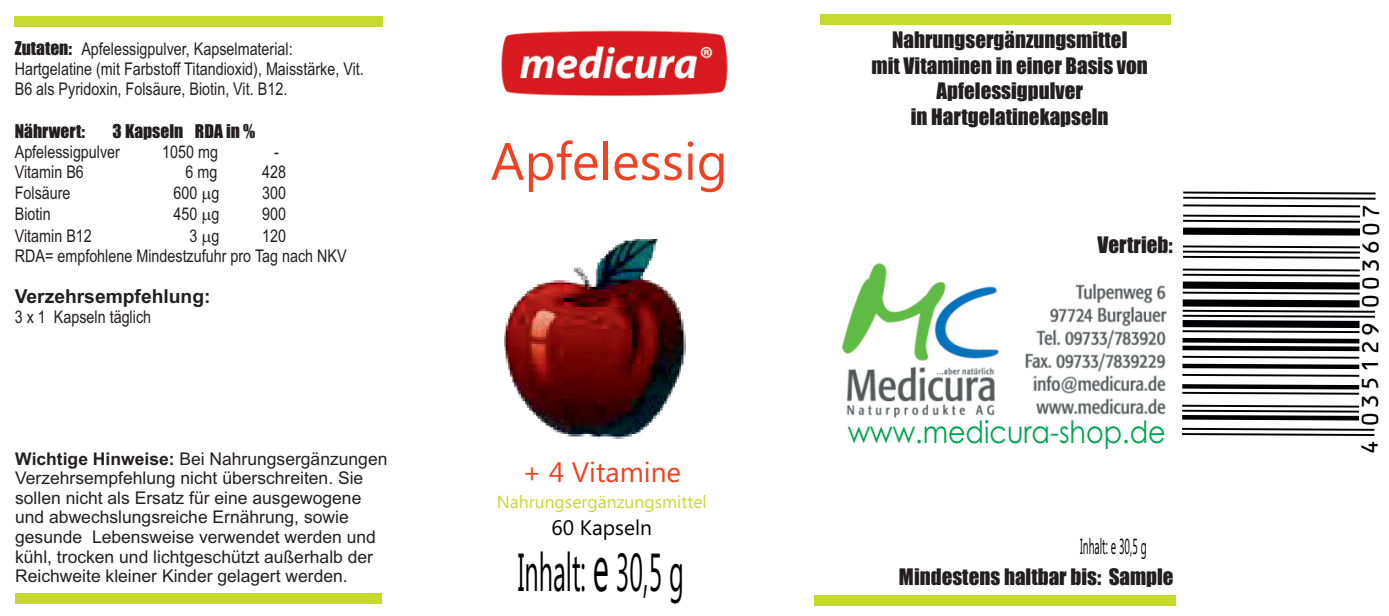
<style>
.page{position:relative;width:1389px;height:616px;background:#fff}
.page>*{position:absolute;margin:0;border:0;box-sizing:border-box;transform-origin:0 0}
.t1{font:53.2px "Ebrima";color:#000002;scale:.47 1}
.t2{font:52.5px "Ebrima";color:#ef4222}
.t3{font:30.8px "Century Gothic";color:#00a54f;scale:.88 1}
.t4{font:28px "Ebrima";color:#ef4222}
.t5{font:25.9px "OCRB10 Pitch BT";letter-spacing:.085em;color:#000002}
.t6{font:21.7px "Ebrima";color:#000002;scale:.47 1}
.t7{font:21px/25.6px "Impact";color:#231f20;text-align:center}
.t8{font:21px "Ebrima";color:#000002}
.t9{font:700 19.25px "Arial";color:#231f20}
.t10{font:17.5px/19.9px "Arial Narrow";color:#231f20}
.t11{font:17.5px/19.6px "Arial";color:#231f20}
.t12{font:17.5px "Ebrima";color:#c6d92d}
.t13{font:17.5px "Impact";color:#231f20}
.s1{font-family:"Impact"}
.s2{font-weight:700}
.s3{font-size:65.1px}
</style>
<div class="page">
<div style="left:15px;top:16px;width:368px;height:11px;background:#c6d92d"></div>
<div style="left:820px;top:14px;width:350px;height:11px;background:#c6d92d"></div>
<div style="left:15px;top:592px;width:366px;height:11px;background:#c6d92d"></div>
<div style="left:814px;top:594px;width:362px;height:11px;background:#c6d92d"></div>
<img style="left:505px;top:239px;width:180px;height:199px">
<img style="left:841px;top:263px;width:326px;height:155px">
<svg style="left:1182px;top:194px;width:194px;height:242px"></svg>
<hr style="left:1182px;top:432px;width:192px;height:3px;background:#000002">
<hr style="left:1182px;top:427px;width:192px;height:3px;background:#000002">
<svg style="left:1182px;top:414px;width:177px;height:6px"></svg>
<hr style="left:1182px;top:409px;width:177px;height:3px;background:#000002">
<hr style="left:1182px;top:404px;width:177px;height:3px;background:#000002">
<hr style="left:1182px;top:391px;width:177px;height:3px;background:#000002">
<div style="left:1182px;top:384px;width:177px;height:5px;background:#000002"></div>
<hr style="left:1182px;top:373px;width:177px;height:3px;background:#000002">
<svg style="left:1182px;top:363px;width:177px;height:6px"></svg>
<hr style="left:1182px;top:355px;width:177px;height:3px;background:#000002">
<div style="left:1182px;top:345px;width:177px;height:6px;background:#000002"></div>
<svg style="left:1183px;top:337px;width:176px;height:6px"></svg>
<hr style="left:1183px;top:330px;width:176px;height:3px;background:#000002">
<div style="left:1183px;top:320px;width:177px;height:8px;background:#000002"></div>
<hr style="left:1183px;top:314px;width:192px;height:3px;background:#000002">
<hr style="left:1183px;top:309px;width:192px;height:3px;background:#000002">
<div style="left:1183px;top:299px;width:177px;height:8px;background:#000002"></div>
<hr style="left:1183px;top:291px;width:177px;height:3px;background:#000002">
<div style="left:1183px;top:281px;width:177px;height:8px;background:#000002"></div>
<hr style="left:1183px;top:273px;width:177px;height:3px;background:#000002">
<hr style="left:1183px;top:268px;width:177px;height:3px;background:#000002">
<hr style="left:1183px;top:256px;width:177px;height:2px;background:#000002">
<hr style="left:1183px;top:250px;width:177px;height:3px;background:#000002">
<hr style="left:1183px;top:245px;width:177px;height:3px;background:#000002">
<div style="left:1183px;top:227px;width:177px;height:8px;background:#000002"></div>
<hr style="left:1183px;top:220px;width:177px;height:2px;background:#000002">
<hr style="left:1183px;top:214px;width:177px;height:3px;background:#000002">
<hr style="left:1183px;top:204px;width:177px;height:3px;background:#000002">
<hr style="left:1183px;top:196px;width:193px;height:3px;background:#000002">
<hr style="left:1183px;top:191px;width:193px;height:3px;background:#000002">
<img style="left:501px;top:30px;width:227px;height:66px">
<p class="t10" style="left:15px;top:41px;width:351px"><span class="s1">Zutaten:</span> Apfelessigpulver, Kapselmaterial:<br>Hartgelatine (mit Farbstoff Titandioxid), Maisstärke, Vit.<br>B6 als Pyridoxin, Folsäure, Biotin, Vit. B12.</p>
<p class="t13" style="left:15px;top:124px;width:72px">Nährwert:</p>
<p class="t13" style="left:113px;top:124px;width:144px">3 Kapseln RDA in %</p>
<p class="t10" style="left:15px;top:143px;width:107px">Apfelessigpulver</p>
<p class="t10" style="left:162px;top:143px;width:57px">1050 mg</p>
<p class="t10" style="left:274px;top:143px;width:6px">-</p>
<p class="t10" style="left:15px;top:163px;width:71px">Vitamin B6</p>
<p class="t10" style="left:185px;top:163px;width:33px">6 mg</p>
<p class="t10" style="left:262px;top:163px;width:25px">428</p>
<p class="t10" style="left:15px;top:184px;width:57px">Folsäure</p>
<p class="t10" style="left:174px;top:184px;width:47px">600 g</p>
<p class="t10" style="left:262px;top:184px;width:25px">300</p>
<p class="t10" style="left:15px;top:206px;width:37px">Biotin</p>
<p class="t10" style="left:174px;top:206px;width:47px">450 g</p>
<p class="t10" style="left:262px;top:206px;width:25px">900</p>
<p class="t10" style="left:15px;top:227px;width:79px">Vitamin B12</p>
<p class="t10" style="left:189px;top:227px;width:32px">3 g</p>
<p class="t10" style="left:15px;top:227px;width:333px;text-indent:248px">120<br>RDA= empfohlene Mindestzufuhr pro Tag nach NKV</p>
<p class="t9" style="left:15px;top:288px;width:197px">Verzehrsempfehlung:</p>
<p class="t10" style="left:15px;top:308px;width:138px">3 x 1 Kapseln täglich</p>
<p class="t11" style="left:15px;top:450px;width:374px"><span class="s2">Wichtige Hinweise:</span> Bei Nahrungsergänzungen Verzehrsempfehlung nicht überschreiten. Sie sollen nicht als Ersatz für eine ausgewogene und abwechslungsreiche Ernährung, sowie gesunde Lebensweise verwendet werden und kühl, trocken und lichtgeschützt außerhalb der Reichweite kleiner Kinder gelagert werden.</p>
<h2 class="t2" style="left:491px;top:141px;width:238px">Apfelessig</h2>
<h3 class="t4" style="left:522px;top:461px;width:160px">+ 4 Vitamine</h3>
<p class="t12" style="left:497px;top:495px;width:211px">Nahrungsergänzungsmittel</p>
<p class="t8" style="left:552px;top:519px;width:102px">60 Kapseln</p>
<h1 class="t1" style="left:518px;top:551px;width:355px">Inhalt: <span class="s3">e</span> 30,5 g</h1>
<p class="t7" style="left:872px;top:28px;width:278px">Nahrungsergänzungsmittel<br>mit Vitaminen in einer Basis von<br>Apfelessigpulver<br>in Hartgelatinekapseln</p>
<p class="t7" style="left:1098px;top:233px;width:77px">Vertrieb:</p>
<h3 class="t3" style="left:848px;top:419px;width:363px">www.medicura-shop.de</h3>
<p class="t6" style="left:1080px;top:537px;width:143px">Inhalt: e 30,5 g</p>
<p class="t7" style="left:899px;top:564px;width:276px">Mindestens haltbar bis: Sample</p>
<h3 class="t5" style="left:1359px;top:454px;width:253px;rotate:-90deg">4 035129 003607</h3>
</div>
